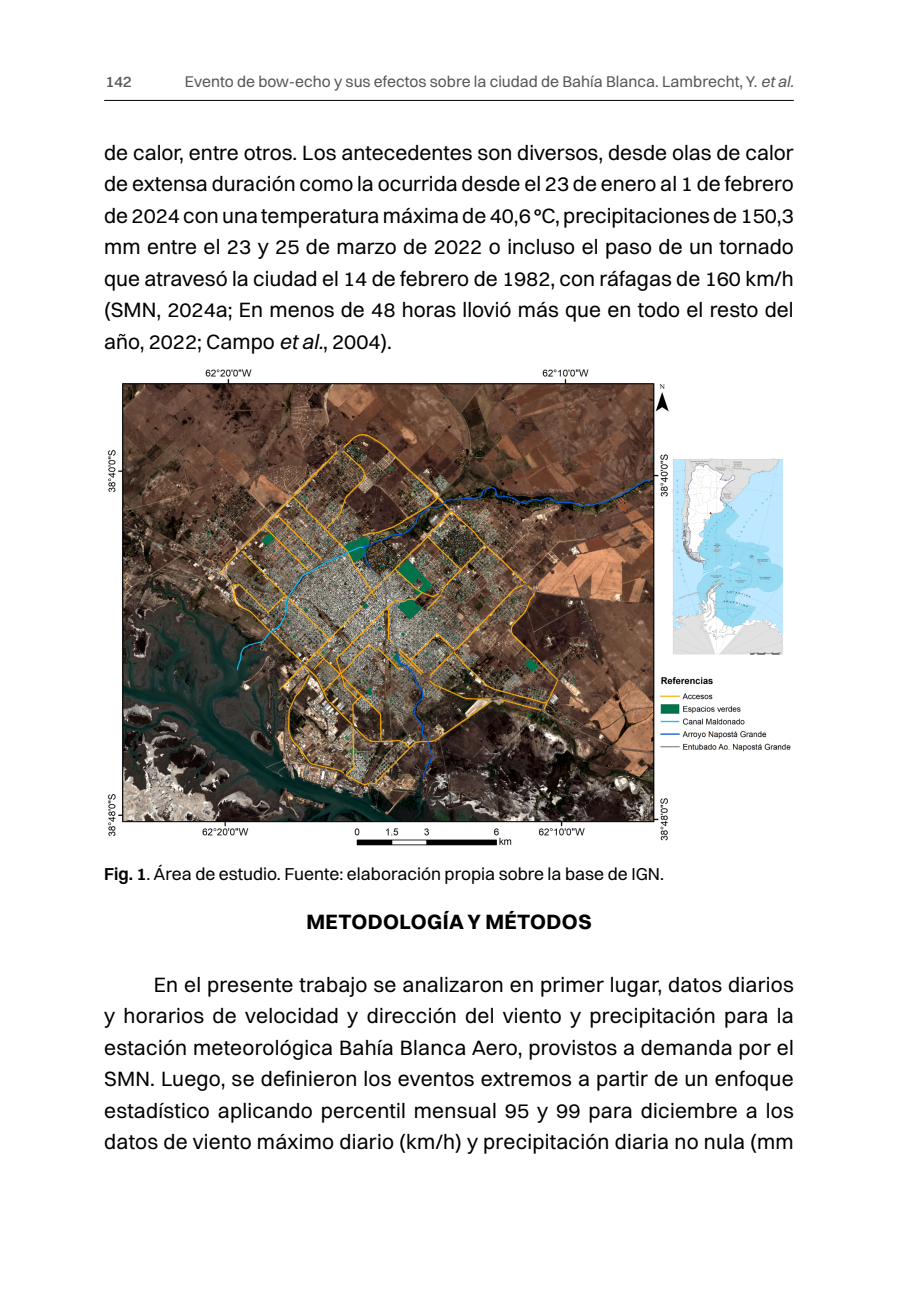
<style>
.page{position:relative;width:898px;height:1290px;background:#fff}
.page>*{position:absolute;margin:0;border:0;box-sizing:border-box;transform-origin:0 0}
.t1{font:21px/31.5px "Switzer";color:#000;text-align:justify}
.t2{font:700 21px "Switzer";letter-spacing:.02em;color:#000}
.t3{font:17.5px "Switzer";color:#000}
.t4{font:15.75px "Switzer";color:#575756}
.t5{font:500 15.75px "Switzer";color:#575756}
.s1{font-style:italic}
.s2{font-weight:600}
</style>
<div class="page">
<hr style="left:104px;top:100px;width:690px;height:1px;background:#000">
<img style="left:108px;top:369px;width:683px;height:477px">
<p class="t5" style="left:105px;top:72px;width:28px">142</p>
<p class="t4" style="left:185px;top:72px;width:610px">Evento de bow-echo y sus efectos sobre la ciudad de Bahía Blanca. Lambrecht, Y. <span class="s1">et al.</span></p>
<p class="t1" style="left:104px;top:136px;width:691px">de calor, entre otros. Los antecedentes son diversos, desde olas de calor de extensa duración como la ocurrida desde el 23 de enero al 1 de febrero de 2024 con una temperatura máxima de 40,6 °C, precipitaciones de 150,3 mm entre el 23 y 25 de marzo de 2022 o incluso el paso de un tornado que atravesó la ciudad el 14 de febrero de 1982, con ráfagas de 160 km/h (SMN, 2024a; En menos de 48 horas llovió más que en todo el resto del año, 2022; Campo <span class="s1">et al.</span>, 2004).</p>
<p class="t3" style="left:104px;top:863px;width:561px"><span class="s2">Fig. 1</span>. Área de estudio. Fuente: elaboración propia sobre la base de IGN.</p>
<p class="t2" style="left:306px;top:908px;width:287px">METODOLOGÍA Y MÉTODOS</p>
<p class="t1" style="left:104px;top:968px;width:691px;text-indent:50px">En el presente trabajo se analizaron en primer lugar, datos diarios y horarios de velocidad y dirección del viento y precipitación para la estación meteorológica Bahía Blanca Aero, provistos a demanda por el SMN. Luego, se definieron los eventos extremos a partir de un enfoque estadístico aplicando percentil mensual 95 y 99 para diciembre a los datos de viento máximo diario (km/h) y precipitación diaria no nula (mm</p>
</div>
